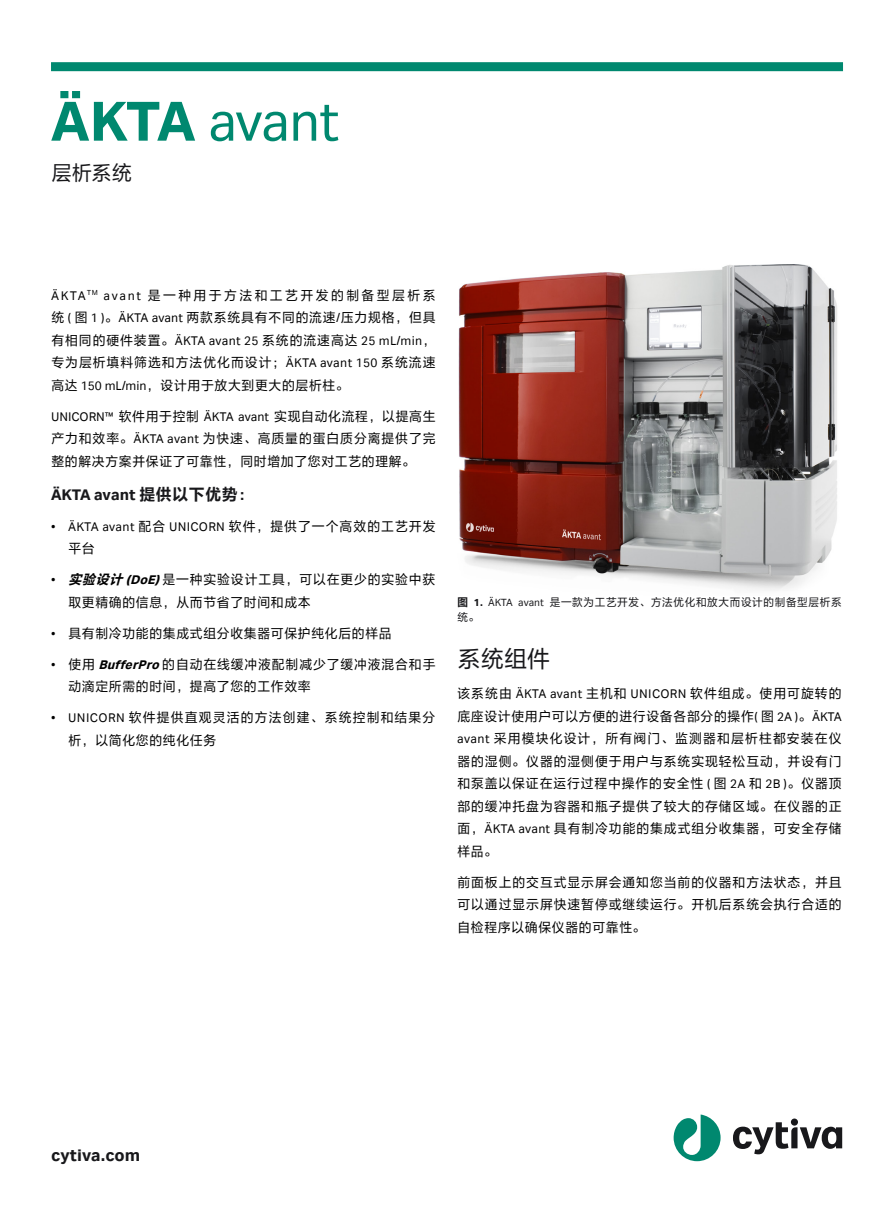
<style>
.page{position:relative;width:893px;height:1212px;background:#fff}
.page>*{position:absolute;margin:0;border:0;box-sizing:border-box;transform-origin:0 0}
.Document_header{font:60px "Cytiva Aktiv";letter-spacing:-.025em;color:#00886f}
.Subhead_1{font:24px "FZLTH Pro GB1 4";color:#18181b}
.Document_category{font:21px "FZLTH Pro GB1 4";color:#18181b}
.t1{font:700 18px "Cytiva Aktiv";color:#18181b}
.Bullets{font:700 16.5px "Cytiva Aktiv";color:#18181b}
.t2{font:13.5px/22.5px "FZLTH Pro GB1 4";letter-spacing:.015em;color:#000;text-align:justify}
.t3{font:13.5px/22.5px "FZLTH Pro GB1 4";letter-spacing:.035em;color:#000}
.t4{font:11.25px/14.2px "FZLTH Pro GB1 4";color:#18181b}
.s1{font-weight:700}
.s2{font-family:"Cytiva Aktiv"}
.s3{font-family:"FZLTCH Pro GB1 4";font-weight:400}
.s4{font-family:"FZLTCH Pro GB1 4";font-style:italic}
.s5{font-family:"Cytiva Aktiv";font-weight:700;font-style:italic}
.s6{font-family:"FZLTCH Pro GB1 4"}
.s7{font-family:"Cytiva Aktiv";font-weight:700}
</style>
<div class="page">
<svg style="left:733px;top:1122px;width:109px;height:32px"></svg>
<div style="left:791px;top:1118px;width:7px;height:7px;background:#18181b;border-radius:50%"></div>
<svg style="left:674px;top:1114px;width:47px;height:47px"></svg>
<div style="left:51px;top:62px;width:792px;height:9px;background:#00886f"></div>
<img style="left:458px;top:265px;width:379px;height:325px">
<p class="Document_header" style="left:51px;top:89px;width:290px"><span class="s1">ÄKTA</span> avant</p>
<p class="Document_category" style="left:51px;top:161px;width:83px">层析系统</p>
<p class="t2" style="left:51px;top:284px;width:386px"><span class="s2">ÄKTA</span><sup>TM</sup> <span class="s2">avant</span> 是一种用于方法和工艺开发的制备型层析系统 <span class="s2">(</span> 图 <span class="s2">1 )</span>。<span class="s2">ÄKTA avant</span> 两款系统具有不同的流速<span class="s2">/</span>压力规格，但具有相同的硬件装置。<span class="s2">ÄKTA avant 25</span> 系统的流速高达 <span class="s2">25 mL/min</span>，专为层析填料筛选和方法优化而设计；<span class="s2">ÄKTA avant 150</span> 系统流速高达 <span class="s2">150 mL/min</span>，设计用于放大到更大的层析柱。</p>
<p class="t2" style="left:51px;top:405px;width:386px"><span class="s2">UNICORN™</span> 软件用于控制 <span class="s2">ÄKTA avant</span> 实现自动化流程，以提高生产力和效率。<span class="s2">ÄKTA avant</span> 为快速、高质量的蛋白质分离提供了完整的解决方案并保证了可靠性，同时增加了您对工艺的理解。</p>
<p class="Bullets" style="left:51px;top:485px;width:205px">ÄKTA avant <span class="s3">提供以下优势：</span></p>
<p class="t2" style="left:68px;top:515px;width:369px;text-indent:-17px"><span class="s2">• ÄKTA avant</span> 配合 <span class="s2">UNICORN</span> 软件，提供了一个高效的工艺开发平台</p>
<p class="t2" style="left:68px;top:569px;width:369px;text-indent:-17px"><span class="s2">•</span> <span class="s4">实验设计</span><span class="s5">(DoE)</span>是一种实验设计工具，可以在更少的实验中获取更精确的信息，从而节省了时间和成本</p>
<p class="t2" style="left:51px;top:622px;width:343px"><span class="s2">•</span> 具有制冷功能的集成式组分收集器可保护纯化后的样品</p>
<p class="t2" style="left:68px;top:653px;width:369px;text-indent:-17px"><span class="s2">•</span> 使用 <span class="s5">BufferPro</span>的自动在线缓冲液配制减少了缓冲液混合和手动滴定所需的时间，提高了您的工作效率</p>
<p class="t3" style="left:68px;top:707px;width:369px;text-indent:-17px"><span class="s2">• UNICORN</span> 软件提供直观灵活的方法创建、系统控制和结果分析，以简化您的纯化任务</p>
<p class="t4" style="left:457px;top:595px;width:386px"><span class="s6">图</span> <span class="s7">1.</span> <span class="s2">ÄKTA avant</span> 是一款为工艺开发、方法优化和放大而设计的制备型层析系统。</p>
<p class="Subhead_1" style="left:457px;top:645px;width:95px">系统组件</p>
<p class="t2" style="left:457px;top:682px;width:386px">该系统由 <span class="s2">ÄKTA avant</span> 主机和 <span class="s2">UNICORN</span> 软件组成。使用可旋转的底座设计使用户可以方便的进行设备各部分的操作<span class="s2">(</span> 图 <span class="s2">2A )</span>。<span class="s2">ÄKTA avant</span> 采用模块化设计，所有阀门、监测器和层析柱都安装在仪器的湿侧。仪器的湿侧便于用户与系统实现轻松互动，并设有门和泵盖以保证在运行过程中操作的安全性 <span class="s2">(</span> 图 <span class="s2">2A</span> 和 <span class="s2">2B )</span>。仪器顶部的缓冲托盘为容器和瓶子提供了较大的存储区域。在仪器的正面，<span class="s2">ÄKTA avant</span> 具有制冷功能的集成式组分收集器，可安全存储样品。</p>
<p class="t2" style="left:457px;top:871px;width:386px">前面板上的交互式显示屏会通知您当前的仪器和方法状态，并且可以通过显示屏快速暂停或继续运行。开机后系统会执行合适的自检程序以确保仪器的可靠性。</p>
<h3 class="t1" style="left:51px;top:1145px;width:91px">cytiva.com</h3>
</div>
